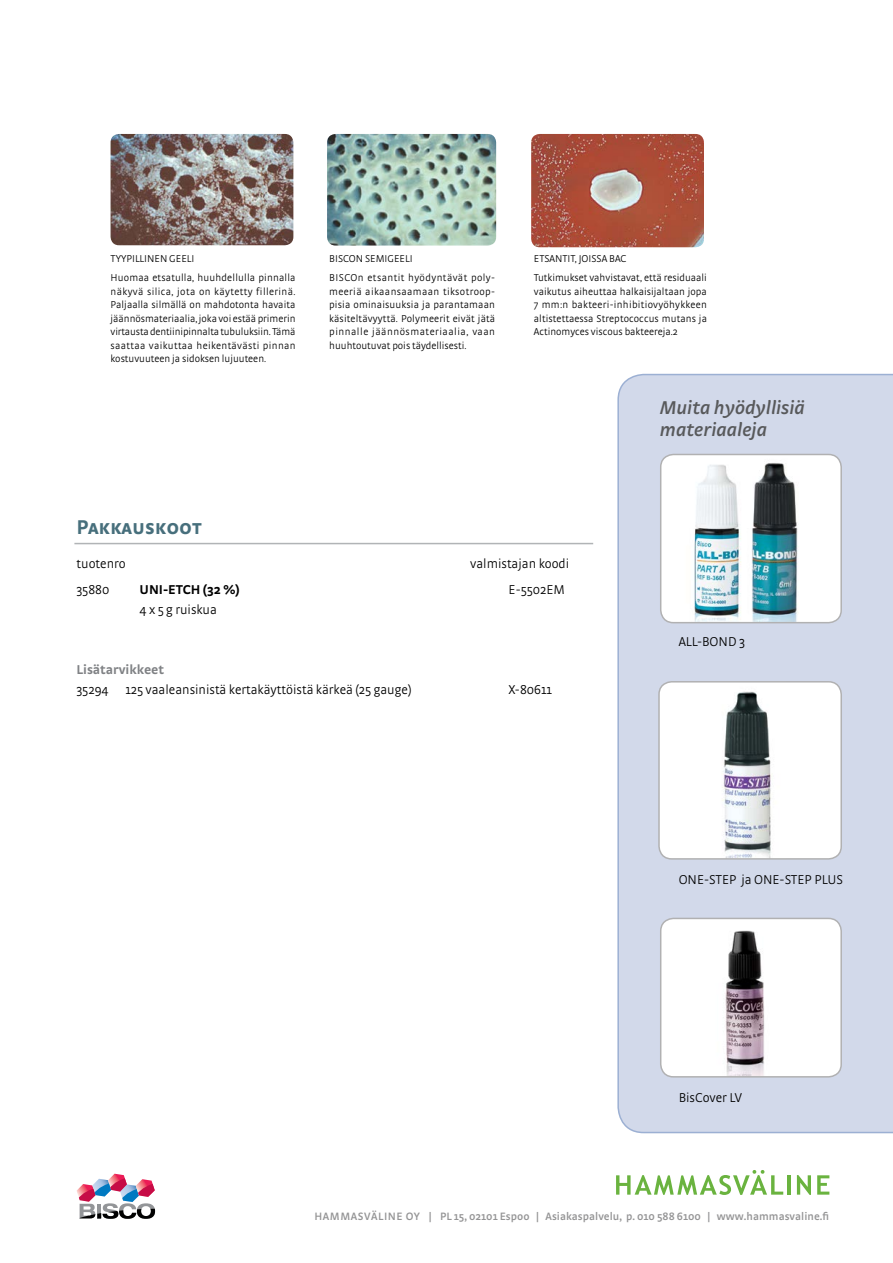
<style>
.page{position:relative;width:893px;height:1263px;background:#fff}
.page>*{position:absolute;margin:0;border:0;box-sizing:border-box;transform-origin:0 0}
.t1{font:700 21px "Strada SC";color:#476f7c}
.t2{font:italic 600 19.5px/22.5px "Strada";color:#58595b}
.t3{font:300 13.5px "Strada";color:#000}
.t4{font:700 13.5px "Strada";color:#808285}
.t5{font:700 13.5px "Strada";color:#000}
.t6{font:600 11.25px "Strada";letter-spacing:.005em;color:#949495}
.t7{font:300 10.5px/13.5px "Strada";color:#000;text-align:justify}
.t8{font:300 10.5px/19.5px "Strada";letter-spacing:.04em;color:#000}
</style>
<div class="page">
<svg style="left:77px;top:1174px;width:78px;height:45px"></svg>
<div style="left:617px;top:374px;width:276px;height:759px;background:#d2d9ea"></div>
<div style="left:661px;top:454px;width:180px;height:169px;background:#fff;border-radius:13px"></div>
<img style="left:694px;top:463px;width:104px;height:157px">
<div style="left:660px;top:454px;width:182px;height:169px;border:2px solid #b1b1b2;border-radius:13px"></div>
<div style="left:659px;top:682px;width:182px;height:177px;background:#fff;border-radius:13px"></div>
<img style="left:722px;top:691px;width:49px;height:166px">
<div style="left:658px;top:681px;width:184px;height:179px;border:2px solid #b1b1b2;border-radius:13px"></div>
<div style="left:661px;top:918px;width:180px;height:159px;background:#fff;border-radius:13px"></div>
<img style="left:725px;top:930px;width:40px;height:144px">
<div style="left:660px;top:918px;width:182px;height:159px;border:2px solid #b1b1b2;border-radius:13px"></div>
<img style="left:111px;top:134px;width:182px;height:111px">
<img style="left:327px;top:134px;width:169px;height:112px">
<img style="left:531px;top:134px;width:173px;height:113px">
<hr style="left:74px;top:543px;width:519px;height:1px;background:#b1b4b6">
<hr style="left:787px;top:1175px;width:4px;height:19px;background:#6ab33f">
<svg style="left:797px;top:1175px;width:14px;height:20px"></svg>
<svg style="left:817px;top:1175px;width:12px;height:19px"></svg>
<svg style="left:616px;top:1170px;width:167px;height:25px"></svg>
<p class="t7" style="left:111px;top:248px;width:186px;line-height:19.5px">TYYPILLINEN GEELI<br>Huomaa etsatulla, huuhdellulla pinnalla</p>
<p class="t7" style="left:111px;top:284px;width:187px">näkyvä silica, jota on käytetty fillerinä.<br>Paljaalla silmällä on mahdotonta havaita jäännösmateriaalia, joka voi estää primerin virtausta dentiinipinnalta tubuluksiin. Tämä saattaa vaikuttaa heikentävästi pinnan kostuvuuteen ja sidoksen lujuuteen.</p>
<p class="t8" style="left:329px;top:248px;width:167px">BISCON SEMIGEELI<br>BISCOn etsantit hyödyntävät poly-</p>
<p class="t7" style="left:329px;top:284px;width:168px">meeriä aikaansaamaan tiksotroop&shy;pisia ominaisuuksia ja parantamaan käsiteltävyyttä. Polymeerit eivät jätä pinnalle jäännösmateriaalia, vaan huuhtoutuvat pois täydellisesti.</p>
<h1 class="t1" style="left:77px;top:514px;width:127px">Pakkauskoot</h1>
<p class="t7" style="left:534px;top:248px;width:175px;line-height:19.5px">ETSANTIT, JOISSA BAC<br>Tutkimukset vahvistavat, että residuaali</p>
<p class="t7" style="left:534px;top:284px;width:175px">vaikutus aiheuttaa halkaisijaltaan jopa 7 mm:n bakteeri-inhibitiovyöhykkeen altistettaessa Streptococcus mutans ja Actinomyces viscous bakteereja.2</p>
<h2 class="t2" style="left:660px;top:395px;width:146px">Muita hyödyllisiä materiaaleja</h2>
<p class="t3" style="left:77px;top:556px;width:51px">tuotenro</p>
<p class="t3" style="left:470px;top:556px;width:100px">valmistajan koodi</p>
<p class="t3" style="left:77px;top:582px;width:34px">35880</p>
<p class="t5" style="left:140px;top:581px;width:102px">UNI-ETCH (32 %)</p>
<p class="t3" style="left:509px;top:582px;width:58px">E-5502EM</p>
<p class="t3" style="left:140px;top:602px;width:79px">4 x 5 g ruiskua</p>
<p class="t4" style="left:77px;top:661px;width:89px">Lisätarvikkeet</p>
<p class="t3" style="left:77px;top:681px;width:33px">35294</p>
<p class="t3" style="left:125px;top:681px;width:288px">125 vaaleansinistä kertakäyttöistä kärkeä (25 gauge)</p>
<p class="t3" style="left:509px;top:681px;width:45px">X-80611</p>
<p class="t3" style="left:679px;top:634px;width:68px">ALL-BOND 3</p>
<p class="t3" style="left:679px;top:872px;width:166px">ONE-STEP ja ONE-STEP PLUS</p>
<p class="t3" style="left:679px;top:1090px;width:65px">BisCover LV</p>
<p class="t6" style="left:314px;top:1209px;width:516px">HAMMASVÄLINE OY | PL 15, 02101 Espoo | Asiakaspalvelu, p. 010 588 6100 | www.hammasvaline.fi</p>
</div>
